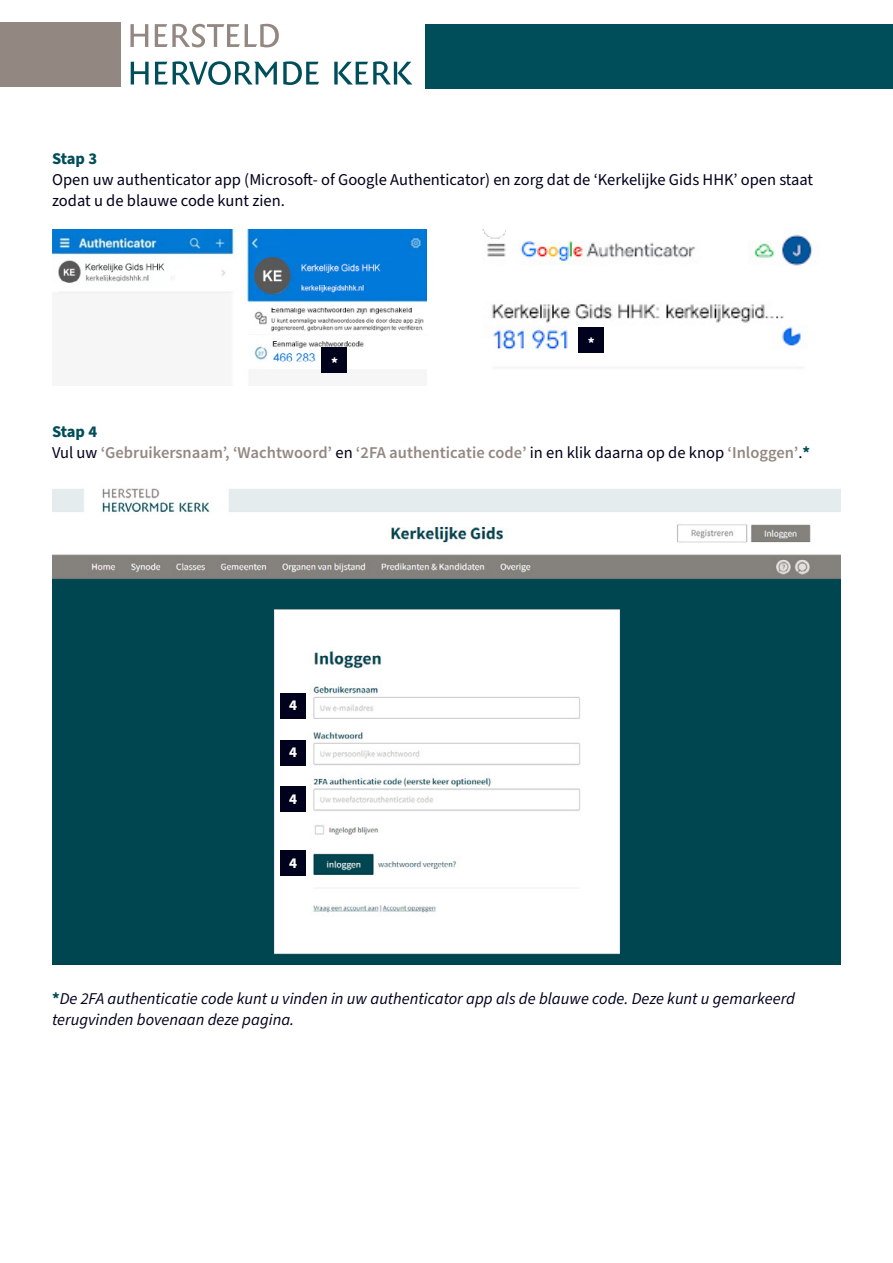
<style>
.page{position:relative;width:893px;height:1263px;background:#fff}
.page>*{position:absolute;margin:0;border:0;box-sizing:border-box;transform-origin:0 0}
.t1{font:16.5px/21px "Source Sans Pro";color:#00011d}
.t2{font:italic 16.5px/21px "Source Sans Pro";color:#00011d}
.t3{font:600 16.5px/21px "Source Sans Pro";color:#938782}
.t4{font:700 16.5px "Source Sans Pro";color:#004e59}
.t5{font:700 15px "Source Sans Pro";color:#fff}
.s1{font-weight:700;color:#004e59}
.s2{font-weight:400;color:#00011d}
.s3{font-weight:700;font-style:normal;color:#004e59}
</style>
<div class="page">
<div style="left:0;top:22px;width:121px;height:64px;background:#938782"></div>
<div style="left:426px;top:24px;width:467px;height:64px;background:#004e59"></div>
<svg style="left:131px;top:62px;width:18px;height:23px"></svg>
<svg style="left:155px;top:61px;width:122px;height:24px"></svg>
<svg style="left:283px;top:61px;width:36px;height:24px"></svg>
<svg style="left:334px;top:61px;width:78px;height:24px"></svg>
<svg style="left:130px;top:24px;width:18px;height:23px"></svg>
<svg style="left:155px;top:24px;width:124px;height:23px"></svg>
<img style="left:52px;top:230px;width:375px;height:145px">
<img style="left:482px;top:230px;width:338px;height:120px">
<img style="left:52px;top:488px;width:788px;height:477px">
<div style="left:280px;top:693px;width:26px;height:26px;background:#00011d"></div>
<div style="left:280px;top:740px;width:26px;height:25px;background:#00011d"></div>
<div style="left:280px;top:787px;width:26px;height:25px;background:#00011d"></div>
<div style="left:280px;top:850px;width:26px;height:26px;background:#00011d"></div>
<div style="left:578px;top:327px;width:26px;height:26px;background:#00011d"></div>
<div style="left:322px;top:348px;width:25px;height:25px;background:#00011d"></div>
<p class="t4" style="left:52px;top:147px;width:47px">Stap 3</p>
<p class="t1" style="left:52px;top:169px;width:763px">Open uw authenticator app (Microsoft- of Google Authenticator) en zorg dat de ‘Kerkelijke Gids HHK’ open staat zodat u de blauwe code kunt zien.</p>
<p class="t5" style="left:331px;top:353px;width:8px">*</p>
<p class="t5" style="left:588px;top:333px;width:8px">*</p>
<p class="t3" style="left:52px;top:421px;width:760px"><span class="s1">Stap 4<br></span><span class="s2">Vul uw</span> ‘Gebruikersnaam’, ‘Wachtwoord’ <span class="s2">en</span> ‘2FA authenticatie code’ <span class="s2">in en klik daarna op de knop</span> ‘Inloggen’<span class="s2">.</span><span class="s1">*</span></p>
<p class="t5" style="left:289px;top:695px;width:9px">4</p>
<p class="t5" style="left:289px;top:742px;width:9px">4</p>
<p class="t5" style="left:289px;top:788px;width:9px">4</p>
<p class="t5" style="left:289px;top:852px;width:9px">4</p>
<p class="t2" style="left:52px;top:988px;width:744px"><span class="s3">*</span>De 2FA authenticatie code kunt u vinden in uw authenticator app als de blauwe code. Deze kunt u gemarkeerd terugvinden bovenaan deze pagina.</p>
</div>
